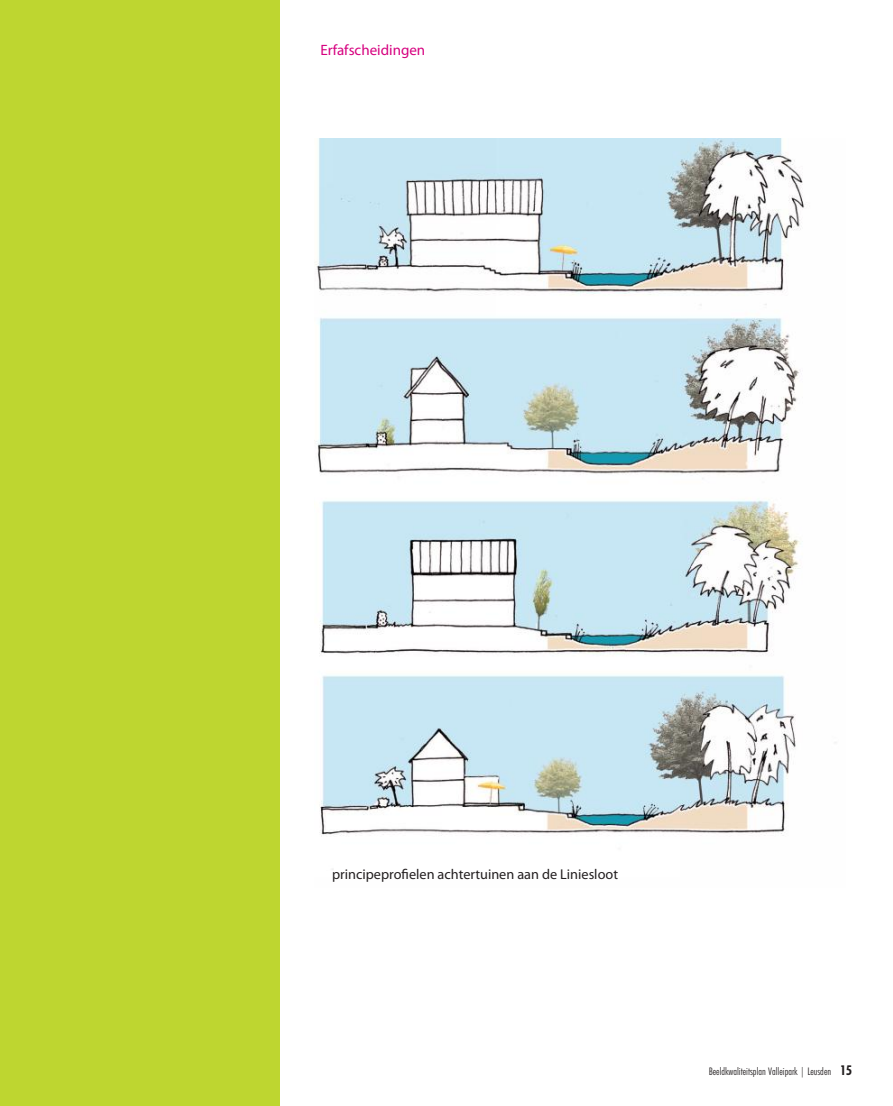
<style>
.page{position:relative;width:893px;height:1106px;background:#fff}
.page>*{position:absolute;margin:0;border:0;box-sizing:border-box;transform-origin:0 0}
.t1{font:15px "Myriad Pro";color:#d6017f}
.t2{font:14.25px "Myriad Pro";color:#231f20}
.t3{font:300 condensed 10.5px "Futura BT";color:#231f20}
.s1{font-weight:700;font-size:13.5px}
</style>
<div class="page">
<div style="left:0;top:0;width:279px;height:1106px;background:#bed630"></div>
<img style="left:314px;top:138px;width:522px;height:732px">
<p class="t1" style="left:320px;top:41px;width:106px">Erfafscheidingen</p>
<p class="t2" style="left:332px;top:865px;width:287px">principeprofielen achtertuinen aan de Liniesloot</p>
<p class="t3" style="left:709px;top:1065px;width:145px">Beeldkwaliteitsplan Valleipark | Leusden <span class="s1">15</span></p>
</div>
